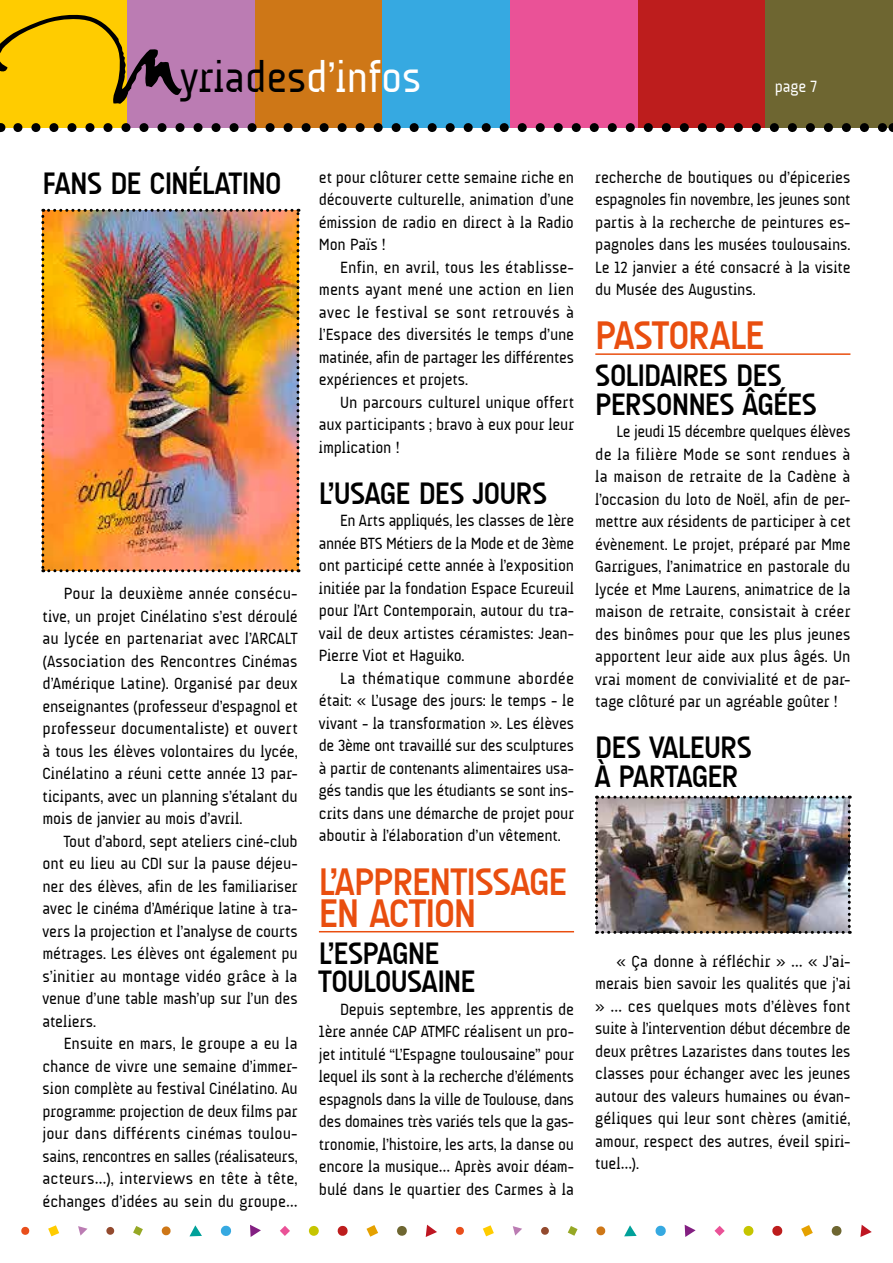
<style>
.page{position:relative;width:893px;height:1263px;background:#fff}
.page>*{position:absolute;margin:0;border:0;box-sizing:border-box;transform-origin:0 0}
.t1{font:43.5px "A Udimat";color:#000}
.t2{font:700 40.5px "A Udimat";letter-spacing:-.01em;color:#e94e0f}
.t3{font:700 39px "A Udimat";letter-spacing:-.02em;color:#e94e0f}
.t4{font:700 31.5px/28.5px "A Udimat";letter-spacing:-.025em;color:#000}
.t5{font:16.5px/22.5px "A Udimat";color:#000;text-align:justify}
.t6{font:16.5px "A Udimat";color:#fff}
.s1{color:#fff}
</style>
<div class="page">
<svg style="left:801px;top:1225px;width:12px;height:12px"></svg>
<svg style="left:714px;top:1226px;width:11px;height:10px"></svg>
<svg style="left:568px;top:1226px;width:9px;height:10px"></svg>
<svg style="left:624px;top:1225px;width:13px;height:11px"></svg>
<svg style="left:860px;top:1225px;width:12px;height:12px"></svg>
<svg style="left:772px;top:1225px;width:11px;height:11px"></svg>
<svg style="left:831px;top:1226px;width:11px;height:10px"></svg>
<svg style="left:655px;top:1225px;width:11px;height:11px"></svg>
<div style="left:743px;top:1226px;width:11px;height:10px;background:#c6c500;border-radius:50%"></div>
<svg style="left:596px;top:1226px;width:10px;height:10px"></svg>
<svg style="left:456px;top:1226px;width:8px;height:9px"></svg>
<svg style="left:541px;top:1226px;width:8px;height:9px"></svg>
<svg style="left:483px;top:1225px;width:11px;height:11px"></svg>
<svg style="left:685px;top:1225px;width:11px;height:12px"></svg>
<svg style="left:513px;top:1226px;width:9px;height:9px"></svg>
<svg style="left:366px;top:1225px;width:12px;height:12px"></svg>
<svg style="left:280px;top:1226px;width:10px;height:10px"></svg>
<svg style="left:133px;top:1226px;width:10px;height:10px"></svg>
<svg style="left:189px;top:1225px;width:13px;height:11px"></svg>
<svg style="left:426px;top:1225px;width:11px;height:12px"></svg>
<svg style="left:337px;top:1225px;width:11px;height:11px"></svg>
<svg style="left:397px;top:1226px;width:10px;height:10px"></svg>
<svg style="left:220px;top:1225px;width:12px;height:11px"></svg>
<div style="left:309px;top:1226px;width:10px;height:10px;background:#c6c500;border-radius:50%"></div>
<svg style="left:161px;top:1226px;width:10px;height:10px"></svg>
<svg style="left:21px;top:1226px;width:9px;height:9px"></svg>
<svg style="left:106px;top:1226px;width:8px;height:9px"></svg>
<svg style="left:48px;top:1225px;width:11px;height:11px"></svg>
<svg style="left:250px;top:1225px;width:11px;height:12px"></svg>
<svg style="left:78px;top:1226px;width:9px;height:9px"></svg>
<div style="left:0;top:0;width:128px;height:128px;background:#fc0"></div>
<div style="left:128px;top:0;width:127px;height:128px;background:#bb7cb3"></div>
<div style="left:255px;top:0;width:128px;height:128px;background:#ce7717"></div>
<div style="left:383px;top:0;width:127px;height:128px;background:#36a9e1"></div>
<div style="left:510px;top:0;width:128px;height:128px;background:#ea5297"></div>
<div style="left:638px;top:0;width:127px;height:128px;background:#bd1d1d"></div>
<div style="left:765px;top:0;width:128px;height:128px;background:#6e6631"></div>
<svg style="left:0;top:13px;width:182px;height:91px"></svg>
<svg style="left:18px;top:123px;width:866px;height:9px"></svg>
<hr style="left:319px;top:931px;width:255px;height:1px;background:#e94e0f">
<hr style="left:595px;top:353px;width:255px;height:2px;background:#e94e0f">
<img style="left:595px;top:796px;width:256px;height:138px">
<img style="left:41px;top:209px;width:258px;height:363px">
<h1 class="t1" style="left:180px;top:53px;width:243px">yriades<span class="s1">d’infos</span></h1>
<p class="t6" style="left:775px;top:77px;width:44px">page 7</p>
<h3 class="t4" style="left:43px;top:169px;width:240px">FANS DE CINÉLATINO</h3>
<p class="t5" style="left:43px;top:582px;width:257px;text-indent:21px">Pour la deuxième année consécu&shy;tive, un projet Cinélatino s’est déroulé au lycée en partenariat avec l’ARCALT (Association des Rencontres Cinémas d’Amérique Latine). Organisé par deux enseignantes (professeur d’espagnol et professeur documentaliste) et ouvert à tous les élèves volontaires du lycée, Cinélatino a réuni cette année 13 par&shy;ticipants, avec un planning s’étalant du mois de janvier au mois d’avril.</p>
<p class="t5" style="left:43px;top:830px;width:257px;text-indent:21px">Tout d’abord, sept ateliers ciné-club ont eu lieu au CDI sur la pause déjeu&shy;ner des élèves, afin de les familiariser avec le cinéma d’Amérique latine à tra&shy;vers la projection et l’analyse de courts métrages. Les élèves ont également pu s’initier au montage vidéo grâce à la venue d’une table mash’up sur l’un des ateliers.</p>
<p class="t5" style="left:43px;top:1032px;width:257px;text-indent:21px">Ensuite en mars, le groupe a eu la chance de vivre une semaine d’immer&shy;sion complète au festival Cinélatino. Au programme : projection de deux films par jour dans différents cinémas toulou&shy;sains, rencontres en salles (réalisateurs, acteurs…), interviews en tête à tête, échanges d’idées au sein du groupe…</p>
<p class="t5" style="left:319px;top:166px;width:257px">et pour clôturer cette semaine riche en découverte culturelle, animation d’une émission de radio en direct à la Radio Mon Païs !</p>
<p class="t5" style="left:319px;top:256px;width:257px;text-indent:21px">Enfin, en avril, tous les établisse&shy;ments ayant mené une action en lien avec le festival se sont retrouvés à l’Espace des diversités le temps d’une matinée, afin de partager les différentes expériences et projets.</p>
<p class="t5" style="left:319px;top:391px;width:257px;text-indent:21px">Un parcours culturel unique offert aux participants ; bravo à eux pour leur implication !</p>
<h3 class="t4" style="left:319px;top:478px;width:230px">L’USAGE DES JOURS</h3>
<p class="t5" style="left:319px;top:509px;width:257px;text-indent:21px">En Arts appliqués, les classes de 1ère année BTS Métiers de la Mode et de 3ème ont participé cette année à l’exposition initiée par la fondation Espace Ecureuil pour l’Art Contemporain, autour du tra&shy;vail de deux artistes céramistes : Jean-Pierre Viot et Haguiko.</p>
<p class="t5" style="left:319px;top:667px;width:257px;text-indent:21px">La thématique commune abordée était : « L’usage des jours : le temps - le vivant - la transformation ». Les élèves de 3ème ont travaillé sur des sculptures à partir de contenants alimentaires usa&shy;gés tandis que les étudiants se sont ins&shy;crits dans une démarche de projet pour aboutir à l’élaboration d’un vêtement.</p>
<h3 class="t3" style="left:319px;top:860px;width:250px">L’APPRENTISSAGE</h3>
<h2 class="t2" style="left:319px;top:890px;width:159px">EN ACTION</h2>
<h3 class="t4" style="left:319px;top:938px;width:158px">L’ESPAGNE<br>TOULOUSAINE</h3>
<p class="t5" style="left:319px;top:998px;width:257px;text-indent:21px">Depuis septembre, les apprentis de 1ère année CAP ATMFC réalisent un pro&shy;jet intitulé “L’Espagne toulousaine” pour lequel ils sont à la recherche d’éléments espagnols dans la ville de Toulouse, dans des domaines très variés tels que la gas&shy;tronomie, l’histoire, les arts, la danse ou encore la musique… Après avoir déam&shy;bulé dans le quartier des Carmes à la</p>
<p class="t5" style="left:595px;top:166px;width:257px">recherche de boutiques ou d’épiceries espagnoles fin novembre, les jeunes sont partis à la recherche de peintures es&shy;pagnoles dans les musées toulousains.<br>Le 12 janvier a été consacré à la visite du Musée des Augustins.</p>
<h2 class="t2" style="left:595px;top:312px;width:170px">PASTORALE</h2>
<h3 class="t4" style="left:595px;top:361px;width:223px">SOLIDAIRES DES<br>PERSONNES ÂGÉES</h3>
<p class="t5" style="left:595px;top:420px;width:257px;text-indent:21px">Le jeudi 15 décembre quelques élèves de la filière Mode se sont rendues à la maison de retraite de la Cadène à l’occasion du loto de Noël, afin de per&shy;mettre aux résidents de participer à cet évènement. Le projet, préparé par Mme Garrigues, l’animatrice en pastorale du lycée et Mme Laurens, animatrice de la maison de retraite, consistait à créer des binômes pour que les plus jeunes apportent leur aide aux plus âgés. Un vrai moment de convivialité et de par&shy;tage clôturé par un agréable goûter !</p>
<h3 class="t4" style="left:595px;top:733px;width:158px">DES VALEURS<br>À PARTAGER</h3>
<p class="t5" style="left:595px;top:950px;width:257px;text-indent:21px">« Ça donne à réfléchir » … « J’ai&shy;merais bien savoir les qualités que j’ai » … ces quelques mots d’élèves font suite à l’intervention début décembre de deux prêtres Lazaristes dans toutes les classes pour échanger avec les jeunes autour des valeurs humaines ou évan&shy;géliques qui leur sont chères (amitié, amour, respect des autres, éveil spiri&shy;tuel…).</p>
</div>
